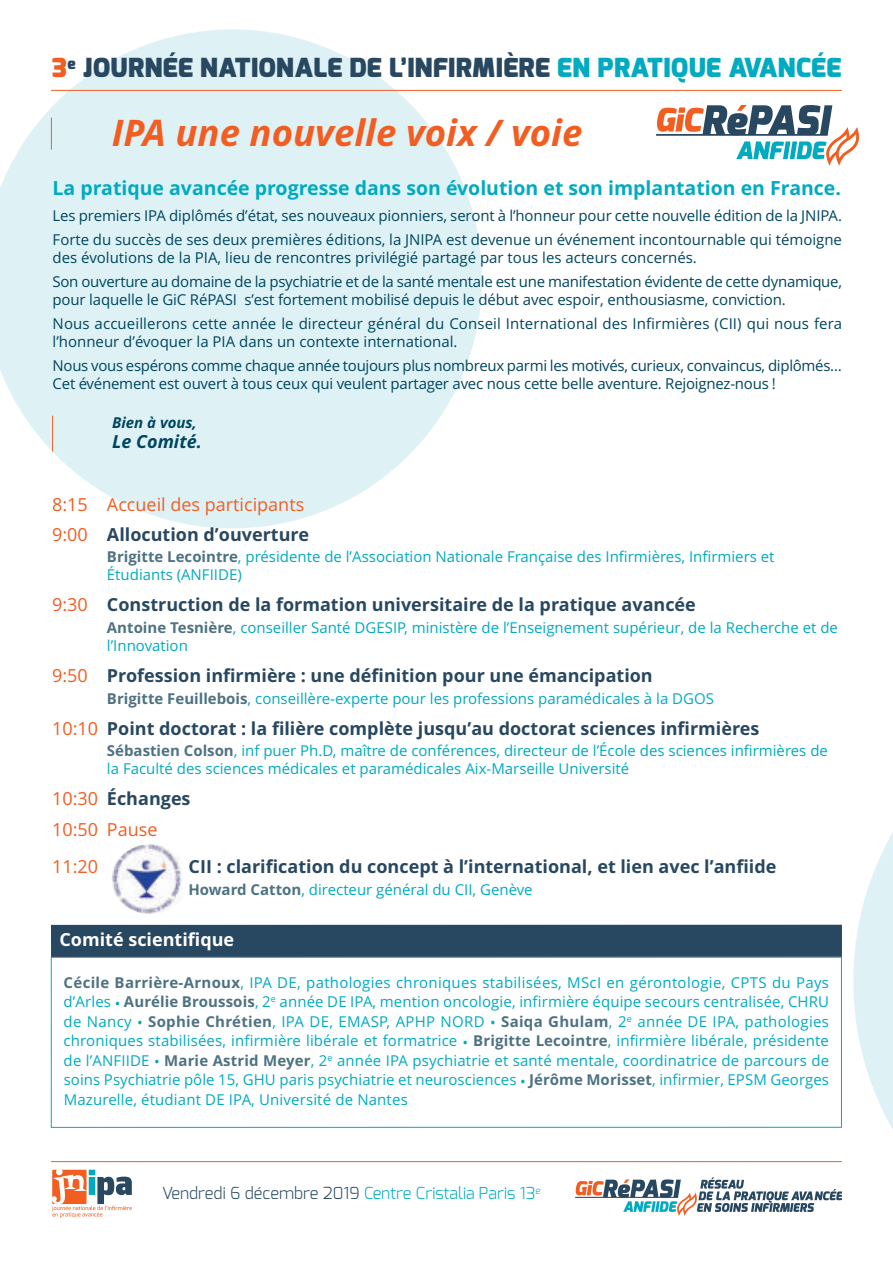
<style>
.page{position:relative;width:893px;height:1263px;background:#fff}
.page>*{position:absolute;margin:0;border:0;box-sizing:border-box;transform-origin:0 0}
.t1{font:italic 700 36.6px "Open Sans";color:#f25d21}
.t2{font:900 26.25px "Exo";letter-spacing:.01em;color:#284760}
.t3{font:700 19.5px "Open Sans";color:#00abc1}
.t4{font:700 18px "Open Sans";color:#284760}
.t5{font:18px/30.2px "Open Sans";color:#f25d21}
.t6{font:700 18px "Open Sans";color:#fff}
.t7{font:italic 700 18px "Open Sans";color:#00465f}
.t8{font:300 16.5px "Exo";color:#00abc1}
.t9{font:15px/19.5px "Open Sans";color:#00abc1}
.t10{font:15px/23.9px "Open Sans";letter-spacing:-.01em;color:#00465f}
.t11{font:italic 700 15px "Open Sans";color:#00465f}
.s1{color:#f25d21}
.s2{color:#00abc1}
.s3{font-weight:700;color:#284760}
.s4{font-weight:700;color:#4e7282}
.s5{font-weight:400;color:#f25d21}
.s6{color:#284760}
</style>
<div class="page">
<svg style="left:853px;top:832px;width:40px;height:298px"></svg>
<svg style="left:0;top:29px;width:482px;height:499px;fill:#def2f6"></svg>
<div style="left:51px;top:957px;width:791px;height:171px;border:1px solid #00abc1"></div>
<div style="left:51px;top:925px;width:791px;height:32px;background:#284760"></div>
<hr style="left:51px;top:118px;width:1px;height:32px;background:#f25d21">
<svg style="left:575px;top:1177px;width:267px;height:39px"></svg>
<hr style="left:575px;top:1197px;width:103px;height:1px;background:#284760">
<hr style="left:51px;top:1161px;width:791px;height:1px;background:#f25d21">
<svg style="left:52px;top:1169px;width:80px;height:49px"></svg>
<hr style="left:51px;top:90px;width:791px;height:1px;background:#f25d21">
<svg style="left:657px;top:105px;width:202px;height:61px"></svg>
<hr style="left:656px;top:134px;width:172px;height:2px;background:#284760">
<hr style="left:52px;top:416px;width:1px;height:35px;background:#f25d21">
<img style="left:111px;top:844px;width:71px;height:70px">
<h2 class="t2" style="left:52px;top:53px;width:791px"><span class="s1">3</span><sup>e</sup> JOURNÉE NATIONALE DE L’INFIRMIÈRE <span class="s2">EN PRATIQUE AVANCÉE</span></h2>
<h1 class="t1" style="left:112px;top:112px;width:472px">IPA une nouvelle voix / voie</h1>
<h3 class="t3" style="left:53px;top:181px;width:790px">La pratique avancée progresse dans son évolution et son implantation en France.</h3>
<p class="t10" style="left:53px;top:205px;width:791px">Les premiers IPA diplômés d’état, ses nouveaux pionniers, seront à l’honneur pour cette nouvelle édition de la JNIPA.<br>Forte du succès de ses deux premières éditions, la JNIPA est devenue un événement incontournable qui témoigne</p>
<p class="t10" style="left:53px;top:247px;width:791px">des évolutions de la PIA, lieu de rencontres privilégié partagé par tous les acteurs concernés.<br>Son ouverture au domaine de la psychiatrie et de la santé mentale est une manifestation évidente de cette dynamique,</p>
<p class="t10" style="left:53px;top:289px;width:791px">pour laquelle le GiC RéPASI s’est fortement mobilisé depuis le début avec espoir, enthousiasme, conviction.<br>Nous accueillerons cette année le directeur général du Conseil International des Infirmières (CII) qui nous fera</p>
<p class="t10" style="left:53px;top:331px;width:791px">l’honneur d’évoquer la PIA dans un contexte international.<br>Nous vous espérons comme chaque année toujours plus nombreux parmi les motivés, curieux, convaincus, diplômés…</p>
<p class="t10" style="left:53px;top:373px;width:725px">Cet événement est ouvert à tous ceux qui veulent partager avec nous cette belle aventure. Rejoignez-nous !</p>
<p class="t11" style="left:112px;top:414px;width:86px">Bien à vous,</p>
<p class="t7" style="left:112px;top:431px;width:91px">Le Comité.</p>
<p class="t5" style="left:52px;top:491px;width:258px">8:15 Accueil des participants<br>9:00 <span class="s3">Allocution d’ouverture</span></p>
<p class="t9" style="left:107px;top:549px;width:669px;line-height:18.1px"><span class="s4">Brigitte Lecointre</span>, présidente de l’Association Nationale Française des Infirmières, Infirmiers et<br>Étudiants (ANFIIDE)</p>
<p class="t4" style="left:52px;top:598px;width:645px"><span class="s5">9:30</span> Construction de la formation universitaire de la pratique avancée</p>
<p class="t9" style="left:107px;top:620px;width:732px;line-height:18.1px"><span class="s4">Antoine Tesnière</span>, conseiller Santé DGESIP, ministère de l’Enseignement supérieur, de la Recherche et de l’Innovation</p>
<p class="t4" style="left:52px;top:668px;width:602px"><span class="s5">9:50</span> Profession infirmière : une définition pour une émancipation</p>
<p class="t9" style="left:107px;top:690px;width:608px"><span class="s4">Brigitte Feuillebois</span>, conseillère-experte pour les professions paramédicales à la DGOS</p>
<p class="t4" style="left:52px;top:721px;width:709px"><span class="s5">10:10</span> Point doctorat : la filière complète jusqu’au doctorat sciences infirmières</p>
<p class="t9" style="left:107px;top:743px;width:722px;line-height:18.1px"><span class="s4">Sébastien Colson</span>, inf puer Ph.D, maître de conférences, directeur de l’École des sciences infirmières de la Faculté des sciences médicales et paramédicales Aix-Marseille Université</p>
<p class="t5" style="left:52px;top:786px;width:140px">10:30 <span class="s3">Échanges<br></span>10:50 Pause</p>
<p class="t5" style="left:52px;top:853px;width:47px">11:20</p>
<p class="t4" style="left:189px;top:860px;width:589px">CII : clarification du concept à l’international, et lien avec l’anfiide</p>
<p class="t9" style="left:188px;top:881px;width:346px"><span class="s4">Howard Catton</span>, directeur général du CII, Genève</p>
<p class="t6" style="left:60px;top:932px;width:176px">Comité scientifique</p>
<p class="t9" style="left:64px;top:974px;width:767px;text-align:justify"><span class="s4">Cécile Barrière-Arnoux</span>, IPA DE, pathologies chroniques stabilisées, MScI en gérontologie, CPTS du Pays d’Arles • <span class="s4">Aurélie Broussois</span>, 2<sup>e</sup> année DE IPA, mention oncologie, infirmière équipe secours centralisée, CHRU de Nancy • <span class="s4">Sophie Chrétien</span>, IPA DE, EMASP, APHP NORD • <span class="s4">Saiqa Ghulam</span>, 2<sup>e</sup> année DE IPA, pathologies chroniques stabilisées, infirmière libérale et formatrice • <span class="s4">Brigitte Lecointre</span>, infirmière libérale, présidente de l’ANFIIDE • <span class="s4">Marie Astrid Meyer</span>, 2<sup>e</sup> année IPA psychiatrie et santé mentale, coordinatrice de parcours de soins Psychiatrie pôle 15, GHU paris psychiatrie et neurosciences • <span class="s4">Jérôme Morisset</span>, infirmier, EPSM Georges Mazurelle, étudiant DE IPA, Université de Nantes</p>
<p class="t8" style="left:162px;top:1185px;width:380px"><span class="s6">Vendredi 6 décembre 2019</span> Centre Cristalia Paris 13<sup>e</sup></p>
</div>
